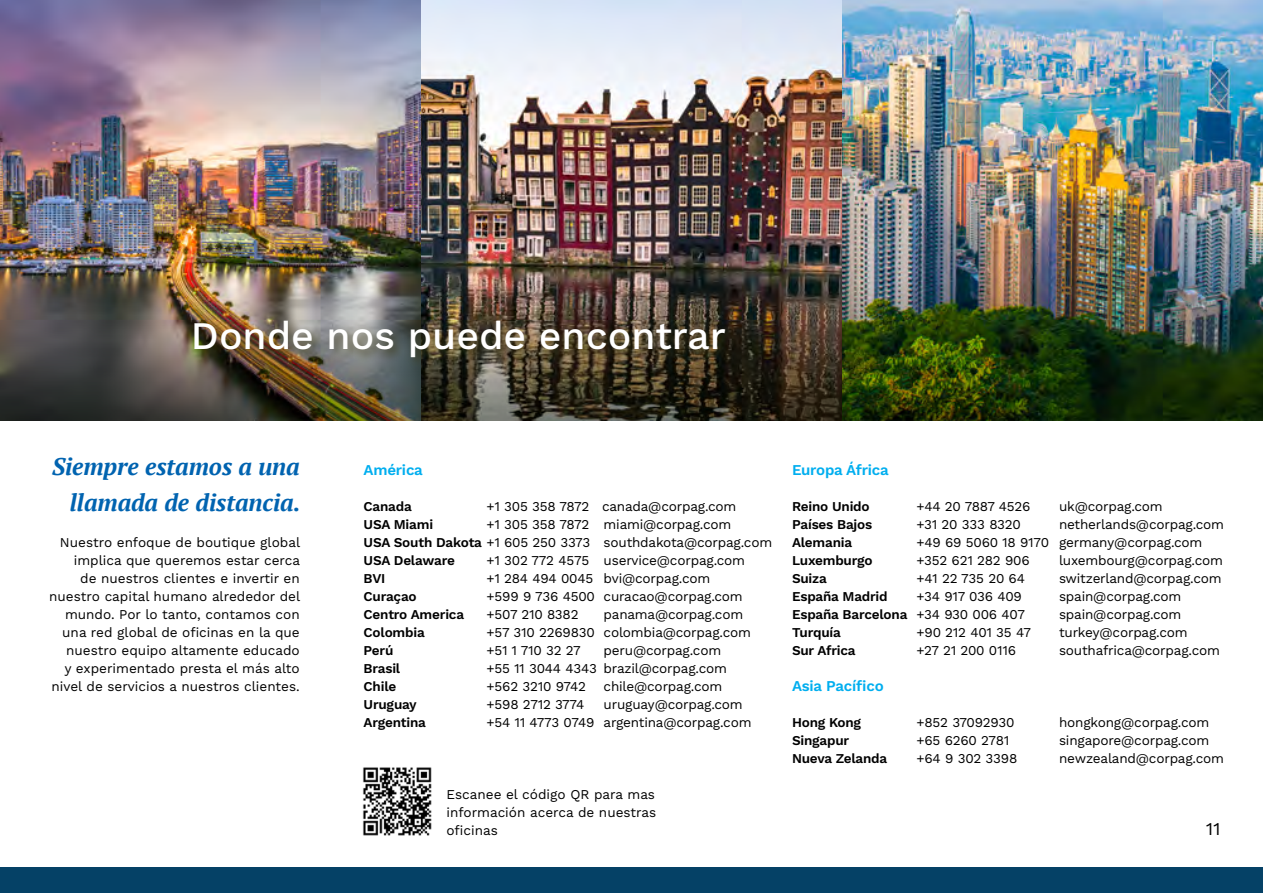
<style>
.page{position:relative;width:1263px;height:893px;background:#fff}
.page>*{position:absolute;margin:0;border:0;box-sizing:border-box;transform-origin:0 0}
.t1{font:500 39px "Work Sans";color:#fff}
.t2{font:italic 700 24px/36px "PT Serif";letter-spacing:-.005em;color:#0063b0;text-align:right}
.t3{font:18px "Work Sans";color:#000}
.t4{font:600 15px "Work Sans";letter-spacing:-.015em;color:#00aeef}
.t5{font:13.5px/18px "Work Sans";letter-spacing:-.015em;color:#000}
.t6{font:600 13.5px "Work Sans";letter-spacing:-.015em;color:#000}
.s1{font-weight:600}
.s2{font-weight:400}
</style>
<div class="page">
<img style="left:0;top:0;width:421px;height:223px">
<img style="left:421px;top:0;width:421px;height:223px">
<img style="left:842px;top:0;width:421px;height:223px">
<img style="left:0;top:223px;width:1263px;height:198px">
<div style="left:191px;top:316px;width:546px;height:54px;background:#3c3916;opacity:.75"></div>
<img style="left:362px;top:767px;width:70px;height:69px">
<div style="left:0;top:867px;width:1263px;height:26px;background:#054166"></div>
<h1 class="t1" style="left:191px;top:312px;width:537px">Donde nos puede encontrar</h1>
<h2 class="t2" style="left:52px;top:448px;width:250px">Siempre estamos a una llamada de distancia.</h2>
<p class="t4" style="left:364px;top:461px;width:61px">América</p>
<p class="t6" style="left:364px;top:498px;width:50px">Canada</p>
<p class="t5" style="left:487px;top:498px;width:251px">+1 305 358 7872 canada@corpag.com</p>
<p class="t6" style="left:364px;top:516px;width:71px">USA Miami</p>
<p class="t5" style="left:364px;top:516px;width:410px;text-indent:123px">+1 305 358 7872 miami@corpag.com<br><span class="s1">USA South Dakota</span> +1 605 250 3373 southdakota@corpag.com<br><span class="s1">USA Delaware</span></p>
<p class="t5" style="left:49px;top:533px;width:252px;text-align:right">Nuestro enfoque de boutique global implica que queremos estar cerca<br>de nuestros clientes e invertir en nuestro capital humano alrededor del mundo. Por lo tanto, contamos con una red global de oficinas en la que nuestro equipo altamente educado<br>y experimentado presta el más alto nivel de servicios a nuestros clientes.</p>
<p class="t5" style="left:487px;top:552px;width:260px">+1 302 772 4575 uservice@corpag.com</p>
<p class="t6" style="left:364px;top:570px;width:23px">BVI</p>
<p class="t5" style="left:487px;top:569px;width:225px">+1 284 494 0045 bvi@corpag.com</p>
<p class="t6" style="left:364px;top:588px;width:55px">Curaçao</p>
<p class="t5" style="left:487px;top:587px;width:258px">+599 9 736 4500 curacao@corpag.com</p>
<p class="t6" style="left:364px;top:606px;width:102px">Centro America</p>
<p class="t5" style="left:487px;top:605px;width:93px">+507 210 8382</p>
<p class="t5" style="left:604px;top:605px;width:141px">panama@corpag.com</p>
<p class="t6" style="left:364px;top:624px;width:63px">Colombia</p>
<p class="t5" style="left:487px;top:623px;width:266px">+57 310 2269830 colombia@corpag.com</p>
<p class="t6" style="left:364px;top:642px;width:31px">Perú</p>
<p class="t5" style="left:487px;top:641px;width:96px">+51 1 710 32 27</p>
<p class="t5" style="left:604px;top:641px;width:119px">peru@corpag.com</p>
<p class="t6" style="left:364px;top:660px;width:38px">Brasil</p>
<p class="t5" style="left:487px;top:659px;width:242px">+55 11 3044 4343 brazil@corpag.com</p>
<p class="t6" style="left:364px;top:678px;width:34px">Chile</p>
<p class="t5" style="left:487px;top:677px;width:101px">+562 3210 9742</p>
<p class="t5" style="left:604px;top:677px;width:120px">chile@corpag.com</p>
<p class="t6" style="left:364px;top:696px;width:55px">Uruguay</p>
<p class="t5" style="left:487px;top:695px;width:99px">+598 2712 3774</p>
<p class="t5" style="left:604px;top:695px;width:141px">uruguay@corpag.com</p>
<p class="t6" style="left:364px;top:714px;width:64px">Argentina</p>
<p class="t5" style="left:487px;top:713px;width:266px">+54 11 4773 0749 argentina@corpag.com</p>
<p class="t5" style="left:446px;top:786px;width:211px;text-align:justify">Escanee el código QR para mas información acerca de nuestras oficinas</p>
<p class="t4" style="left:792px;top:461px;width:98px">Europa África</p>
<p class="t6" style="left:792px;top:498px;width:79px">Reino Unido</p>
<p class="t5" style="left:916px;top:498px;width:116px">+44 20 7887 4526</p>
<p class="t5" style="left:1059px;top:498px;width:105px">uk@corpag.com</p>
<p class="t6" style="left:792px;top:516px;width:82px">Países Bajos</p>
<p class="t5" style="left:916px;top:516px;width:106px">+31 20 333 8320</p>
<p class="t5" style="left:1059px;top:516px;width:167px">netherlands@corpag.com</p>
<p class="t6" style="left:792px;top:534px;width:62px">Alemania</p>
<p class="t5" style="left:916px;top:534px;width:287px">+49 69 5060 18 9170 germany@corpag.com</p>
<p class="t6" style="left:792px;top:552px;width:82px">Luxemburgo</p>
<p class="t5" style="left:916px;top:552px;width:115px">+352 621 282 906</p>
<p class="t5" style="left:1059px;top:552px;width:165px">luxembourg@corpag.com</p>
<p class="t6" style="left:792px;top:570px;width:36px">Suiza</p>
<p class="t5" style="left:916px;top:569px;width:110px">+41 22 735 20 64</p>
<p class="t5" style="left:1059px;top:569px;width:164px">switzerland@corpag.com</p>
<p class="t6" style="left:792px;top:588px;width:97px">España Madrid</p>
<p class="t5" style="left:916px;top:587px;width:107px">+34 917 036 409</p>
<p class="t5" style="left:1059px;top:587px;width:124px">spain@corpag.com</p>
<p class="t6" style="left:792px;top:606px;width:235px">España Barcelona <span class="s2">+34 930 006 407</span></p>
<p class="t5" style="left:1059px;top:605px;width:124px">spain@corpag.com</p>
<p class="t6" style="left:792px;top:624px;width:50px">Turquía</p>
<p class="t5" style="left:916px;top:623px;width:116px">+90 212 401 35 47</p>
<p class="t5" style="left:1059px;top:623px;width:130px">turkey@corpag.com</p>
<p class="t6" style="left:792px;top:642px;width:65px">Sur Africa</p>
<p class="t5" style="left:916px;top:641px;width:101px">+27 21 200 0116</p>
<p class="t5" style="left:1059px;top:641px;width:162px">southafrica@corpag.com</p>
<p class="t4" style="left:792px;top:677px;width:93px">Asia Pacífico</p>
<p class="t6" style="left:792px;top:714px;width:71px">Hong Kong</p>
<p class="t5" style="left:916px;top:714px;width:100px">+852 37092930</p>
<p class="t5" style="left:1059px;top:714px;width:152px">hongkong@corpag.com</p>
<p class="t6" style="left:792px;top:732px;width:59px">Singapur</p>
<p class="t5" style="left:916px;top:732px;width:94px">+65 6260 2781</p>
<p class="t5" style="left:1059px;top:732px;width:152px">singapore@corpag.com</p>
<p class="t6" style="left:792px;top:750px;width:97px">Nueva Zelanda</p>
<p class="t5" style="left:916px;top:750px;width:102px">+64 9 302 3398</p>
<p class="t5" style="left:1059px;top:750px;width:166px">newzealand@corpag.com</p>
<h3 class="t3" style="left:1206px;top:818px;width:16px">11</h3>
</div>
